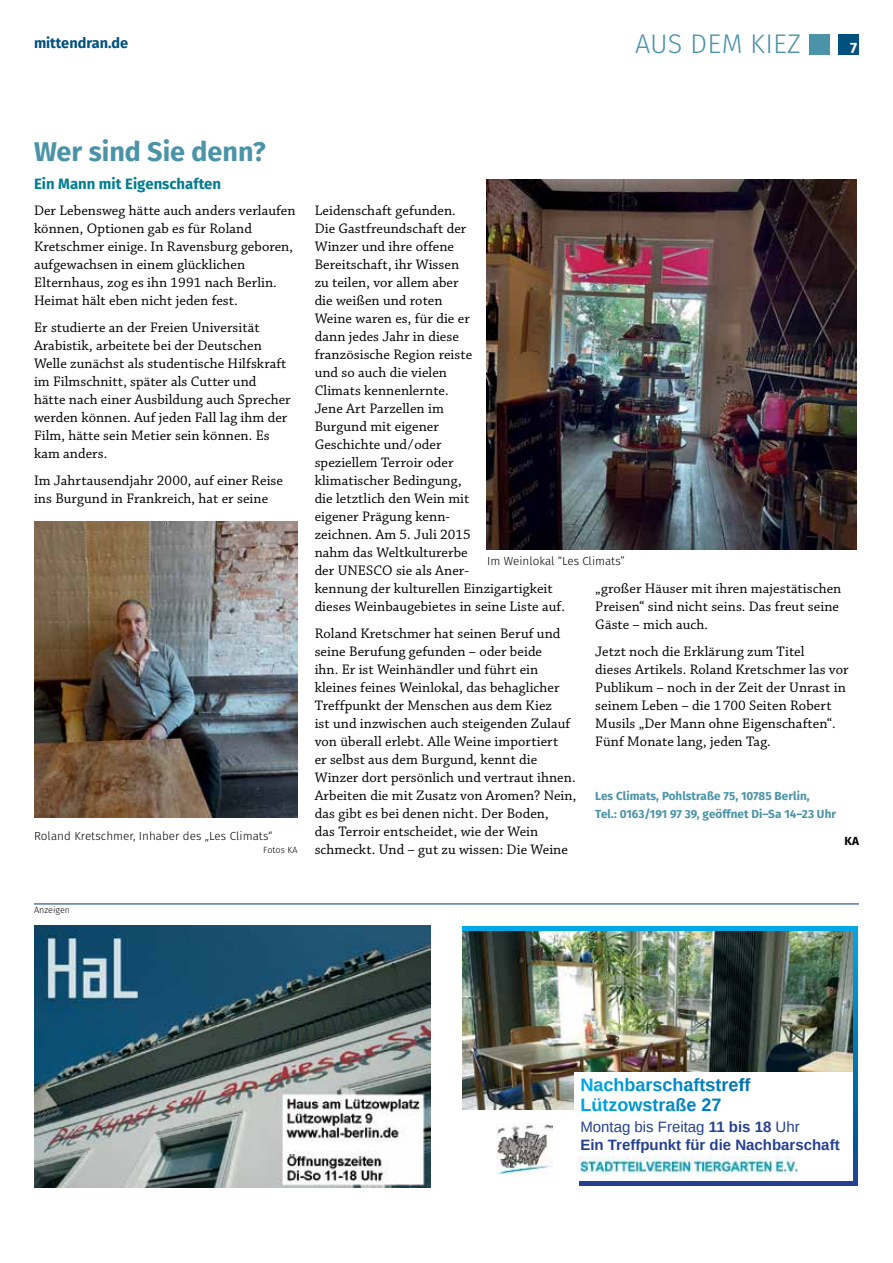
<style>
.page{position:relative;width:893px;height:1263px;background:#fff}
.page>*{position:absolute;margin:0;border:0;box-sizing:border-box;transform-origin:0 0}
.t1{font:700 27px "Fira Sans";color:#4b93a8}
.t2{font:300 27px "Fira Sans";letter-spacing:.01em;color:#4b93a8}
.t3{font:700 18px/19.5px "Arimo";color:#009fde}
.t4{font:700 15px/18px "Arimo";color:#25408f}
.t5{font:700 15px "Fira Sans";color:#007e92}
.t6{font:700 15px "Fira Sans";color:#fff}
.t7{font:14.55px/18px "Chaparral Pro";letter-spacing:.005em;color:#000}
.t8{font:700 14.55px "Fira Sans";color:#005080}
.t9{font:700 11.7px/18px "Fira Sans";letter-spacing:.005em;color:#4b93a8}
.t10{font:300 11.7px "Fira Sans";letter-spacing:.005em;color:#000}
.t11{font:700 11.7px "Fira Sans";color:#000}
.t12{font:300 9px "Fira Sans";letter-spacing:.005em;color:#000}
.s1{color:#00a6e5}
.s2{color:#00a2e1}
.s3{color:#009bda}
.s4{color:#0098d7}
.s5{color:#0094d3}
.s6{color:#0092d1}
.s7{color:#008fce}
.s8{color:#008ccb}
.s9{color:#0088c8}
.s10{color:#0085c4}
.s11{color:#0082c1}
.s12{color:#007fbf}
.s13{color:#007aba}
.s14{color:#0076b7}
.s15{color:#0074b5}
.s16{color:#0071b3}
.s17{color:#009ad8}
.s18{color:#0090ce}
.s19{color:#0086c6}
.s20{color:#0084c3}
.s21{color:#007cbc}
.s22{font-weight:400}
</style>
<div class="page">
<div style="left:810px;top:34px;width:20px;height:20px;background:#4b93a8"></div>
<img style="left:487px;top:180px;width:369px;height:370px">
<img style="left:34px;top:521px;width:264px;height:296px">
<img style="left:34px;top:926px;width:396px;height:261px">
<hr style="left:34px;top:903px;width:825px;height:1px;background:#00386c">
<img style="left:462px;top:930px;width:392px;height:180px">
<div style="left:574px;top:1072px;width:284px;height:43px;background:#fff"></div>
<hr style="left:462px;top:926px;width:396px;height:4px;background:#00a8e8">
<hr style="left:580px;top:1181px;width:278px;height:4px;background:#25408f">
<svg style="left:854px;top:930px;width:4px;height:251px"></svg>
<img style="left:497px;top:1123px;width:56px;height:52px">
<img style="left:577px;top:1156px;width:220px;height:19px">
<div style="left:838px;top:34px;width:21px;height:20px;background:#005080"></div>
<h1 class="t2" style="left:635px;top:24px;width:167px">AUS DEM KIEZ</h1>
<p class="t8" style="left:34px;top:31px;width:96px">mittendran.de</p>
<p class="t6" style="left:850px;top:35px;width:9px">7</p>
<h1 class="t1" style="left:34px;top:129px;width:233px">Wer sind Sie denn?</h1>
<p class="t5" style="left:34px;top:171px;width:189px">Ein Mann mit Eigenschaften</p>
<p class="t7" style="left:34px;top:202px;width:263px">Der Lebensweg hätte auch anders verlaufen können, Optionen gab es für Roland Kretschmer einige. In Ravensburg geboren, aufgewachsen in einem glücklichen Elternhaus, zog es ihn 1991 nach Berlin.<br>Heimat hält eben nicht jeden fest.</p>
<p class="t7" style="left:34px;top:319px;width:258px">Er studierte an der Freien Universität Arabistik, arbeitete bei der Deutschen Welle zunächst als studentische Hilfskraft im Filmschnitt, später als Cutter und hätte nach einer Ausbildung auch Sprecher werden können. Auf jeden Fall lag ihm der Film, hätte sein Metier sein können. Es kam anders.</p>
<p class="t7" style="left:34px;top:472px;width:251px">Im Jahrtausendjahr 2000, auf einer Reise ins Burgund in Frankreich, hat er seine</p>
<p class="t10" style="left:34px;top:827px;width:240px">Roland Kretschmer, Inhaber des „Les Climats“</p>
<p class="t12" style="left:263px;top:844px;width:36px">Fotos KA</p>
<p class="t7" style="left:315px;top:202px;width:252px">Leidenschaft gefunden.<br>Die Gastfreundschaft der<br>Winzer und ihre offene<br>Bereitschaft, ihr Wissen<br>zu teilen, vor allem aber<br>die weißen und roten<br>Weine waren es, für die er<br>dann jedes Jahr in diese<br>französische Region reiste<br>und so auch die vielen<br>Climats kennenlernte.<br>Jene Art Parzellen im<br>Burgund mit eigener<br>Geschichte und/oder<br>speziellem Terroir oder<br>klimatischer Bedingung,<br>die letztlich den Wein mit<br>eigener Prägung kenn-<br>zeichnen. Am 5. Juli 2015<br>nahm das Weltkulturerbe<br>der UNESCO sie als Aner-<br>kennung der kulturellen Einzigartigkeit dieses Weinbaugebietes in seine Liste auf.</p>
<p class="t7" style="left:315px;top:625px;width:263px">Roland Kretschmer hat seinen Beruf und seine Berufung gefunden – oder beide<br>ihn. Er ist Weinhändler und führt ein kleines feines Weinlokal, das behaglicher Treffpunkt der Menschen aus dem Kiez<br>ist und inzwischen auch steigenden Zulauf von überall erlebt. Alle Weine importiert<br>er selbst aus dem Burgund, kennt die Winzer dort persönlich und vertraut ihnen.<br>Arbeiten die mit Zusatz von Aromen? Nein, das gibt es bei denen nicht. Der Boden,<br>das Terroir entscheidet, wie der Wein schmeckt. Und – gut zu wissen: Die Weine</p>
<p class="t10" style="left:487px;top:552px;width:139px">Im Weinlokal “Les Climats”</p>
<p class="t7" style="left:595px;top:580px;width:248px">„großer Häuser mit ihren majestätischen<br>Preisen“ sind nicht seins. Das freut seine<br>Gäste – mich auch.</p>
<p class="t7" style="left:595px;top:643px;width:255px">Jetzt noch die Erklärung zum Titel<br>dieses Artikels. Roland Kretschmer las vor Publikum – noch in der Zeit der Unrast in seinem Leben – die 1700 Seiten Robert Musils „Der Mann ohne Eigenschaften“.<br>Fünf Monate lang, jeden Tag.</p>
<p class="t9" style="left:595px;top:786px;width:242px">Les Climats, Pohlstraße 75, 10785 Berlin,<br>Tel.: 0163/191 97 39, geöffnet Di–Sa 14–23 Uhr</p>
<p class="t11" style="left:845px;top:831px;width:16px">KA</p>
<p class="t12" style="left:34px;top:903px;width:38px">Anzeigen</p>
<p class="t3" style="left:580px;top:1075px;width:172px"><span class="s1">N</span><span class="s2">a</span>c<span class="s3">h</span><span class="s4">b</span><span class="s5">a</span><span class="s6">r</span><span class="s7">s</span><span class="s8">c</span><span class="s9">h</span><span class="s10">a</span><span class="s11">f</span><span class="s12">ts</span><span class="s13">tr</span><span class="s14">e</span><span class="s15">f</span><span class="s16">f<br></span><span class="s1">L</span><span class="s2">ü</span>tz<span class="s17">ow</span><span class="s6">s</span><span class="s18">t</span><span class="s8">ra</span><span class="s19">ß</span><span class="s20">e</span> <span class="s12">2</span><span class="s21">7</span></p>
<p class="t4" style="left:580px;top:1118px;width:261px"><span class="s22">Montag bis Freitag</span> 11 bis 18 <span class="s22">Uhr<br></span>Ein Treffpunkt für die Nachbarschaft</p>
</div>
